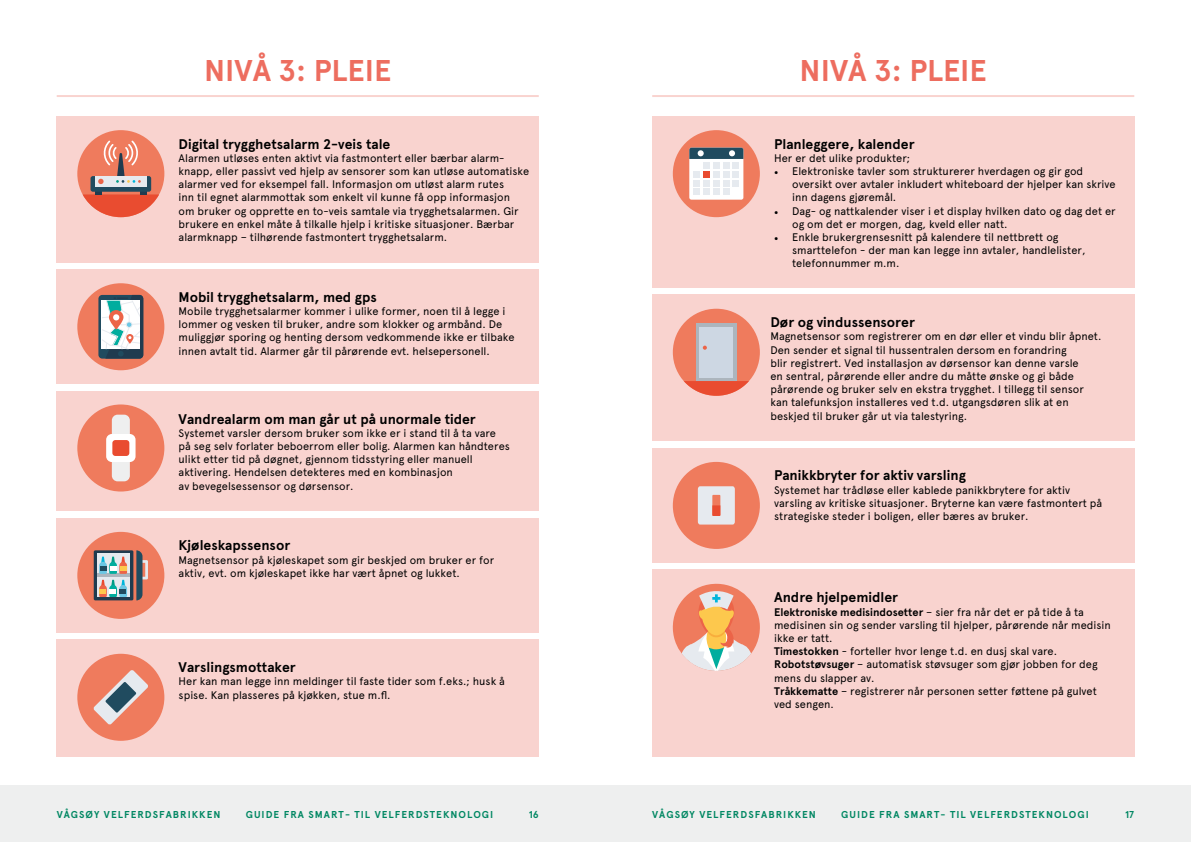
<style>
.page{position:relative;width:1191px;height:842px;background:#fff}
.page>*{position:absolute;margin:0;border:0;box-sizing:border-box;transform-origin:0 0}
.t1{font:700 30px "Apercu";color:#ed6d5f}
.t2{font:700 14px "Apercu";color:#000}
.t3{font:11px/13.2px "Apercu";color:#000}
.t4{font:700 10px "Apercu";letter-spacing:.1em;color:#008762}
.s1{font-family:"Minion Pro"}
.s2{font-weight:700}
</style>
<div class="page">
<div style="left:0;top:785px;width:1191px;height:57px;background:#eeefef"></div>
<hr style="left:652px;top:95px;width:482px;height:2px;background:#ed6d5f">
<div style="left:652px;top:116px;width:482px;height:172px;background:#f9d3cf"></div>
<div style="left:673px;top:130px;width:87px;height:87px;background:#ef7b5d;border-radius:50%"></div>
<div style="left:689px;top:148px;width:54px;height:52px;background:#fff;border-radius:2px"></div>
<svg style="left:689px;top:148px;width:54px;height:47px"></svg>
<hr style="left:57px;top:95px;width:482px;height:2px;background:#ed6d5f">
<div style="left:57px;top:116px;width:482px;height:146px;background:#f9d3cf"></div>
<div style="left:57px;top:269px;width:482px;height:115px;background:#f9d3cf"></div>
<div style="left:57px;top:391px;width:482px;height:120px;background:#f9d3cf"></div>
<div style="left:77px;top:283px;width:87px;height:87px;background:#ef7b5d;border-radius:50%"></div>
<div style="left:98px;top:295px;width:45px;height:64px;background:linear-gradient(to bottom,#204b5f,#204b5f);border-radius:4px"></div>
<svg style="left:102px;top:295px;width:41px;height:64px;background:#a5b2b5"></svg>
<div style="left:57px;top:518px;width:482px;height:115px;background:#f9d3cf"></div>
<div style="left:77px;top:532px;width:87px;height:87px;background:#ef7b5d;border-radius:50%"></div>
<div style="left:94px;top:550px;width:39px;height:50px;background:#203b4f;border-radius:2px"></div>
<div style="left:97px;top:554px;width:33px;height:43px;background:#e6eaef"></div>
<hr style="left:97px;top:574px;width:33px;height:3px;background:#acb5bd">
<svg style="left:99px;top:557px;width:28px;height:17px"></svg>
<svg style="left:99px;top:580px;width:28px;height:17px"></svg>
<svg style="left:136px;top:550px;width:12px;height:50px"></svg>
<div style="left:57px;top:640px;width:482px;height:117px;background:#f9d3cf"></div>
<div style="left:652px;top:448px;width:482px;height:115px;background:#f9d3cf"></div>
<div style="left:652px;top:570px;width:482px;height:187px;background:#f9d3cf"></div>
<svg style="left:672px;top:583px;width:88px;height:88px"></svg>
<div style="left:77px;top:130px;width:87px;height:87px;background:#ef7b5d;border-radius:50%"></div>
<svg style="left:83px;top:191px;width:76px;height:26px"></svg>
<div style="left:90px;top:176px;width:61px;height:16px;background:#204b5f;border-radius:2px"></div>
<div style="left:95px;top:176px;width:52px;height:11px;background:#e6eaef"></div>
<svg style="left:98px;top:141px;width:43px;height:43px"></svg>
<div style="left:652px;top:295px;width:482px;height:146px;background:#f9d3cf"></div>
<div style="left:673px;top:462px;width:87px;height:87px;background:#ef7b5d;border-radius:50%"></div>
<svg style="left:698px;top:486px;width:37px;height:38px"></svg>
<div style="left:673px;top:309px;width:87px;height:87px;background:#ef7b5d;border-radius:50%"></div>
<svg style="left:684px;top:381px;width:64px;height:15px"></svg>
<div style="left:696px;top:323px;width:40px;height:58px;background:#acb5bd"></div>
<div style="left:699px;top:327px;width:34px;height:51px;background:#cdd7e3"></div>
<svg style="left:703px;top:346px;width:4px;height:4px"></svg>
<div style="left:77px;top:654px;width:87px;height:87px;background:#ef7b5d;border-radius:50%"></div>
<svg style="left:93px;top:670px;width:55px;height:55px"></svg>
<div style="left:77px;top:404px;width:87px;height:87px;background:#ef7b5d;border-radius:50%"></div>
<div style="left:112px;top:415px;width:18px;height:66px;background:#eeefef;border-radius:6px"></div>
<div style="left:106px;top:434px;width:30px;height:28px;background:#fff;border-radius:6px"></div>
<div style="left:112px;top:440px;width:17px;height:16px;background:#e94c30;border-radius:3px"></div>
<h1 class="t1" style="left:204px;top:52px;width:189px">NIVÅ 3: PLEIE</h1>
<p class="t2" style="left:179px;top:135px;width:213px">Digital trygghetsalarm 2-veis tale</p>
<p class="t3" style="left:179px;top:151px;width:352px">Alarmen utløses enten aktivt via fastmontert eller bærbar alarm&shy;knapp, eller passivt ved hjelp av sensorer som kan utløse automatiske alarmer ved for eksempel fall. Informasjon om utløst alarm rutes<br>inn til egnet alarmmottak som enkelt vil kunne få opp informasjon<br>om bruker og opprette en to-veis samtale via trygghetsalarmen. Gir brukere en enkel måte å tilkalle hjelp i kritiske situasjoner. Bærbar alarmknapp – tilhørende fastmontert trygghetsalarm.</p>
<p class="t2" style="left:179px;top:288px;width:200px">Mobil trygghetsalarm, med gps</p>
<p class="t3" style="left:179px;top:304px;width:337px">Mobile trygghetsalarmer kommer i ulike former, noen til å legge i lommer og vesken til bruker, andre som klokker og armbånd. De muliggjør sporing og henting dersom vedkommende ikke er tilbake innen avtalt tid. Alarmer går til pårørende evt. helsepersonell.</p>
<p class="t2" style="left:179px;top:410px;width:299px">Vandrealarm om man går ut på unormale tider</p>
<p class="t3" style="left:179px;top:426px;width:333px">Systemet varsler dersom bruker som ikke er i stand til å ta vare på seg selv forlater beboerrom eller bolig. Alarmen kan håndteres ulikt etter tid på døgnet, gjennom tidsstyring eller manuell aktivering. Hendelsen detekteres med en kombinasjon<br>av bevegelsessensor og dørsensor.</p>
<p class="t2" style="left:179px;top:537px;width:113px">Kjøleskapssensor</p>
<p class="t3" style="left:179px;top:553px;width:317px">Magnetsensor på kjøleskapet som gir beskjed om bruker er for aktiv, evt. om kjøleskapet ikke har vært åpnet og lukket.</p>
<p class="t2" style="left:179px;top:659px;width:119px">Varslingsmottaker</p>
<p class="t3" style="left:179px;top:675px;width:328px">Her kan man legge inn meldinger til faste tider som f.eks.; husk å spise. Kan plasseres på kjøkken, stue m.fl.</p>
<h1 class="t1" style="left:799px;top:52px;width:189px">NIVÅ 3: PLEIE</h1>
<p class="t2" style="left:774px;top:135px;width:142px">Planleggere, kalender</p>
<p class="t3" style="left:774px;top:151px;width:138px">Her er det ulike produkter;</p>
<p class="t3" style="left:792px;top:165px;width:325px;text-indent:-18px"><span class="s1">•</span> Elektroniske tavler som strukturerer hverdagen og gir god oversikt over avtaler inkludert whiteboard der hjelper kan skrive inn dagens gjøremål.</p>
<p class="t3" style="left:792px;top:204px;width:325px;text-indent:-18px"><span class="s1">•</span> Dag- og nattkalender viser i et display hvilken dato og dag det er og om det er morgen, dag, kveld eller natt.</p>
<p class="t3" style="left:792px;top:231px;width:295px;text-indent:-18px"><span class="s1">•</span> Enkle brukergrensesnitt på kalendere til nettbrett og smarttelefon - der man kan legge inn avtaler, handlelister, telefonnummer m.m.</p>
<p class="t2" style="left:770px;top:314px;width:146px">Dør og vindussensorer</p>
<p class="t3" style="left:770px;top:330px;width:332px">Magnetsensor som registrerer om en dør eller et vindu blir åpnet.<br>Den sender et signal til hussentralen dersom en forandring<br>blir registrert. Ved installasjon av dørsensor kan denne varsle<br>en sentral, pårørende eller andre du måtte ønske og gi både pårørende og bruker selv en ekstra trygghet. I tillegg til sensor kan talefunksjon installeres ved t.d. utgangsdøren slik at en beskjed til bruker går ut via talestyring.</p>
<p class="t2" style="left:774px;top:467px;width:193px">Panikkbryter for aktiv varsling</p>
<p class="t3" style="left:774px;top:483px;width:330px">Systemet har trådløse eller kablede panikkbrytere for aktiv varsling av kritiske situasjoner. Bryterne kan være fastmontert på strategiske steder i boligen, eller bæres av bruker.</p>
<p class="t2" style="left:774px;top:589px;width:125px">Andre hjelpemidler</p>
<p class="t3" style="left:774px;top:605px;width:338px"><span class="s2">Elektroniske medisindosetter</span> – sier fra når det er på tide å ta medisinen sin og sender varsling til hjelper, pårørende når medisin ikke er tatt.<br><span class="s2">Timestokken</span> - forteller hvor lenge t.d. en dusj skal vare.<br><span class="s2">Robotstøvsuger</span> – automatisk støvsuger som gjør jobben for deg mens du slapper av.<br><span class="s2">Tråkkematte</span> – registrerer når personen setter føttene på gulvet ved sengen.</p>
<p class="t4" style="left:57px;top:808px;width:165px">VÅGSØY VELFERDSFABRIKKEN</p>
<p class="t4" style="left:246px;top:808px;width:249px">GUIDE FRA SMART- TIL VELFERDSTEKNOLOGI</p>
<p class="t4" style="left:529px;top:808px;width:12px">16</p>
<p class="t4" style="left:652px;top:808px;width:165px">VÅGSØY VELFERDSFABRIKKEN</p>
<p class="t4" style="left:841px;top:808px;width:249px">GUIDE FRA SMART- TIL VELFERDSTEKNOLOGI</p>
<p class="t4" style="left:1125px;top:808px;width:11px">17</p>
</div>
